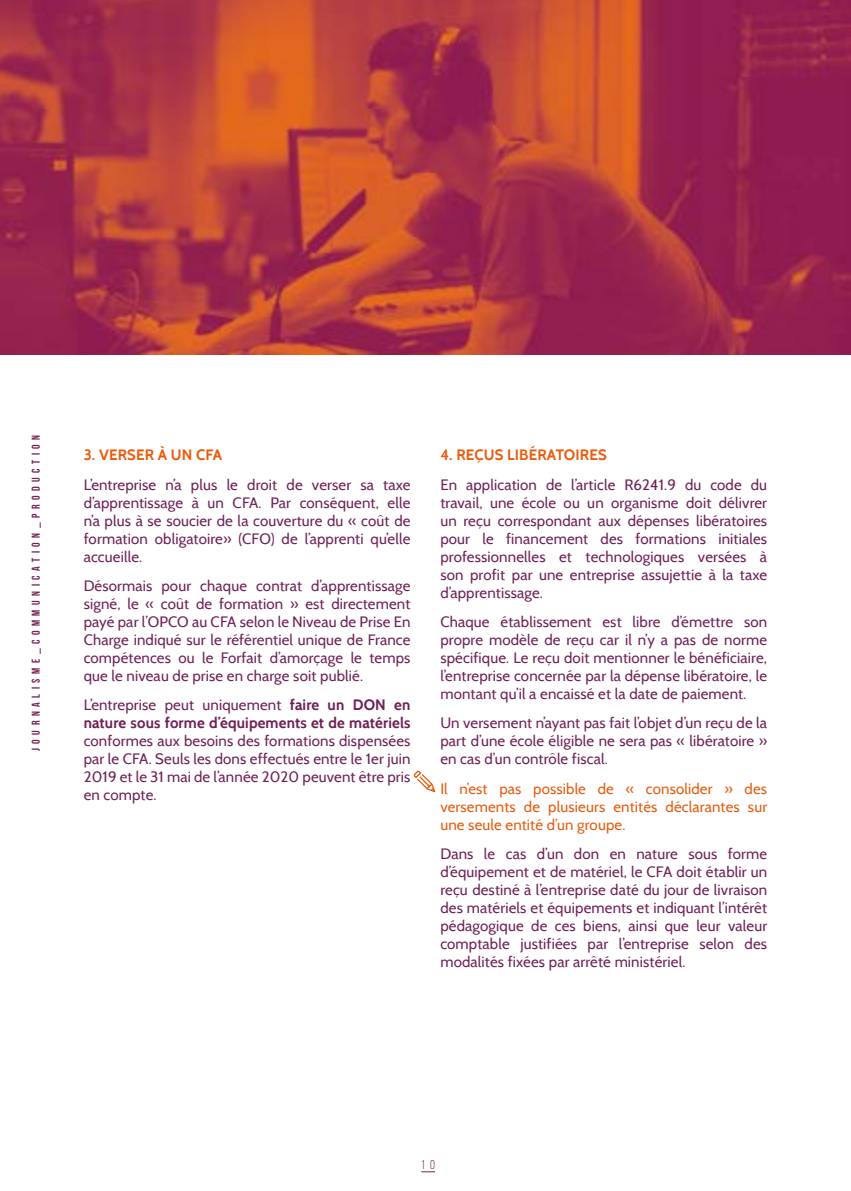
<style>
.page{position:relative;width:851px;height:1191px;background:#fff}
.page>*{position:absolute;margin:0;border:0;box-sizing:border-box;transform-origin:0 0}
.t1{font:15px/18px "Cabin";letter-spacing:.01em;color:#702055;text-align:justify}
.t2{font:15px/18px "Cabin";letter-spacing:.01em;color:#e75b0e;text-align:justify}
.t3{font:700 15px/18px "Cabin";letter-spacing:.01em;color:#702055}
.t4{font:700 15px "Cabin";letter-spacing:.01em;color:#ea5b0b}
.t5{font:12.8px "Bebas Neue";color:#722055}
.t6{font:11.4px "Bebas Neue";letter-spacing:.4em;color:#722055}
.s1{font-weight:400}
</style>
<div class="page">
<svg style="left:421px;top:1171px;width:14px;height:1px"></svg>
<img style="left:0;top:0;width:850px;height:354px">
<svg style="left:413px;top:770px;width:23px;height:23px"></svg>
<p class="t6" style="left:30px;top:751px;width:318px;rotate:-90deg">journalisme_communication_production</p>
<p class="t4" style="left:84px;top:446px;width:140px">3. VERSER À UN CFA</p>
<p class="t1" style="left:84px;top:475px;width:328px">L’entreprise n’a plus le droit de verser sa taxe d’apprentissage à un CFA. Par conséquent, elle n’a plus à se soucier de la couverture du « coût de formation obligatoire» (CFO) de l’apprenti qu’elle accueille.</p>
<p class="t1" style="left:84px;top:576px;width:328px">Désormais pour chaque contrat d’apprentissage signé, le « coût de formation » est directement payé par l’OPCO au CFA selon le Niveau de Prise En Charge indiqué sur le référentiel unique de France compétences ou le Forfait d’amorçage le temps que le niveau de prise en charge soit publié.</p>
<p class="t3" style="left:84px;top:696px;width:328px"><span class="s1">L’entreprise peut uniquement</span> faire un DON en nature sous forme d’équipements et de matériels</p>
<p class="t1" style="left:84px;top:732px;width:328px">conformes aux besoins des formations dispensées par le CFA. Seuls les dons effectués entre le 1er juin 2019 et le 31 mai de l’année 2020 peuvent être pris en compte.</p>
<p class="t4" style="left:440px;top:446px;width:168px">4. REÇUS LIBÉRATOIRES</p>
<p class="t1" style="left:440px;top:475px;width:328px">En application de l’article R6241.9 du code du travail, une école ou un organisme doit délivrer un reçu correspondant aux dépenses libératoires pour le financement des formations initiales professionnelles et technologiques versées à son profit par une entreprise assujettie à la taxe d’apprentissage.</p>
<p class="t1" style="left:440px;top:612px;width:328px">Chaque établissement est libre d’émettre son propre modèle de reçu car il n’y a pas de norme spécifique. Le reçu doit mentionner le bénéficiaire, l’entreprise concernée par la dépense libératoire, le montant qu’il a encaissé et la date de paiement.</p>
<p class="t1" style="left:440px;top:714px;width:328px">Un versement n’ayant pas fait l’objet d’un reçu de la part d’une école éligible ne sera pas « libératoire » en cas d’un contrôle fiscal.</p>
<p class="t2" style="left:440px;top:779px;width:328px">Il n’est pas possible de « consolider » des versements de plusieurs entités déclarantes sur une seule entité d’un groupe.</p>
<p class="t1" style="left:440px;top:844px;width:328px">Dans le cas d’un don en nature sous forme d’équipement et de matériel, le CFA doit établir un reçu destiné à l’entreprise daté du jour de livraison des matériels et équipements et indiquant l’intérêt pédagogique de ces biens, ainsi que leur valeur comptable justifiées par l’entreprise selon des modalités fixées par arrêté ministériel.</p>
<p class="t5" style="left:421px;top:1157px;width:15px">1 0</p>
</div>
